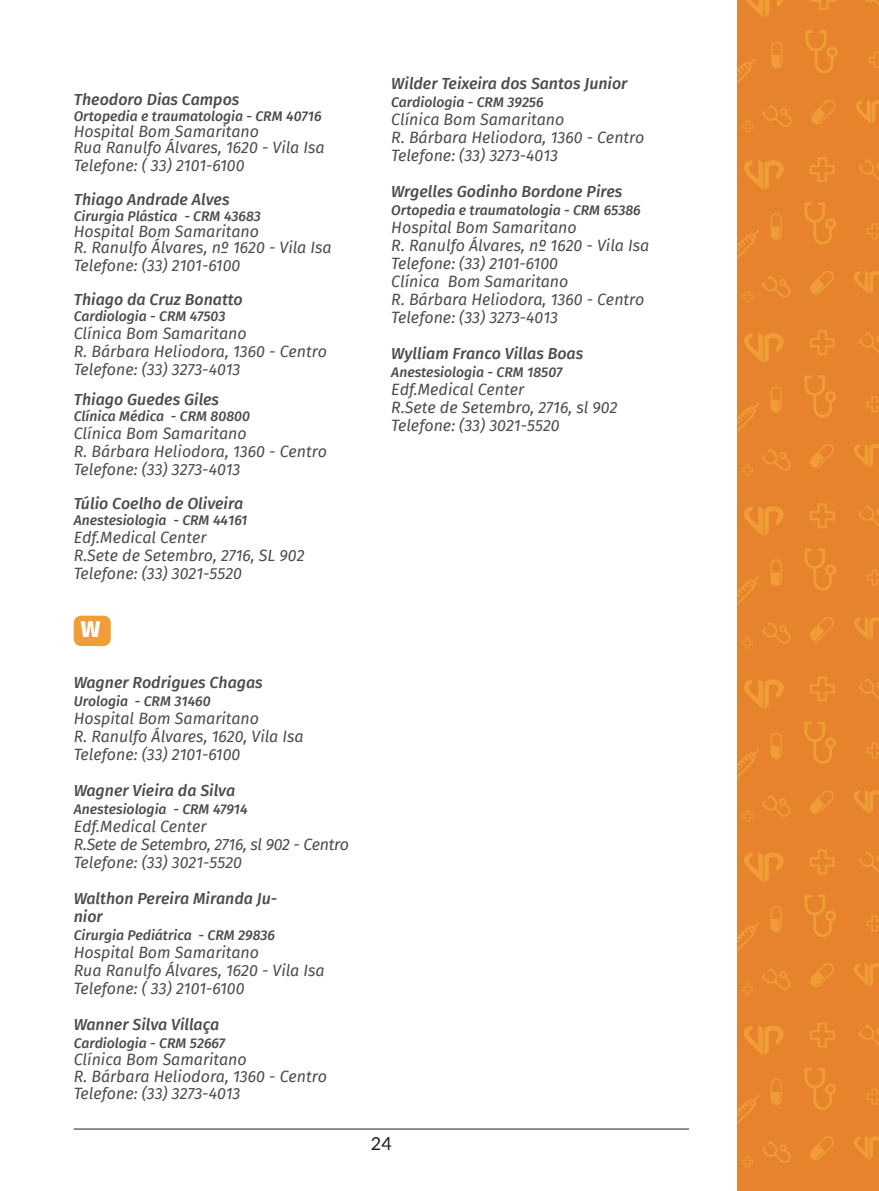
<style>
.page{position:relative;width:879px;height:1191px;background:#fff}
.page>*{position:absolute;margin:0;border:0;box-sizing:border-box;transform-origin:0 0}
.t1{font:800 23px "Fira Sans";color:#fff}
.t2{font:18px "Lato";color:#231f20}
.t3{font:italic 16px/18px "Fira Sans";color:#4b4c4d}
.t4{font:italic 500 16px/18px "Fira Sans";color:#4b4c4d}
.t5{font:italic 500 14px "Fira Sans";color:#4b4c4d}
</style>
<div class="page">
<hr style="left:74px;top:1128px;width:615px;height:1px;background:#231f20">
<div style="left:737px;top:0;width:142px;height:1191px;background:#e7832c"></div>
<svg style="left:810px;top:1023px;width:24px;height:24px"></svg>
<svg style="left:866px;top:1089px;width:13px;height:15px"></svg>
<svg style="left:742px;top:1157px;width:11px;height:10px"></svg>
<svg style="left:732px;top:1095px;width:27px;height:34px"></svg>
<svg style="left:804px;top:1068px;width:32px;height:42px"></svg>
<svg style="left:762px;top:1141px;width:29px;height:22px"></svg>
<svg style="left:858px;top:1024px;width:21px;height:21px"></svg>
<svg style="left:771px;top:1079px;width:10px;height:26px"></svg>
<svg style="left:810px;top:1136px;width:24px;height:24px"></svg>
<svg style="left:744px;top:1025px;width:40px;height:30px"></svg>
<svg style="left:854px;top:1136px;width:25px;height:23px"></svg>
<svg style="left:810px;top:849px;width:24px;height:25px"></svg>
<svg style="left:866px;top:916px;width:13px;height:15px"></svg>
<svg style="left:742px;top:983px;width:11px;height:11px"></svg>
<svg style="left:732px;top:922px;width:27px;height:34px"></svg>
<svg style="left:804px;top:895px;width:32px;height:42px"></svg>
<svg style="left:762px;top:968px;width:29px;height:22px"></svg>
<svg style="left:858px;top:851px;width:21px;height:21px"></svg>
<svg style="left:771px;top:906px;width:10px;height:26px"></svg>
<svg style="left:810px;top:963px;width:24px;height:24px"></svg>
<svg style="left:744px;top:852px;width:40px;height:30px"></svg>
<svg style="left:854px;top:963px;width:25px;height:23px"></svg>
<svg style="left:810px;top:676px;width:24px;height:25px"></svg>
<svg style="left:866px;top:742px;width:13px;height:16px"></svg>
<svg style="left:742px;top:810px;width:11px;height:11px"></svg>
<svg style="left:732px;top:749px;width:27px;height:34px"></svg>
<svg style="left:804px;top:721px;width:32px;height:43px"></svg>
<svg style="left:762px;top:795px;width:29px;height:22px"></svg>
<svg style="left:858px;top:678px;width:21px;height:21px"></svg>
<svg style="left:771px;top:732px;width:10px;height:27px"></svg>
<svg style="left:810px;top:790px;width:24px;height:24px"></svg>
<svg style="left:744px;top:679px;width:40px;height:30px"></svg>
<svg style="left:854px;top:790px;width:25px;height:23px"></svg>
<svg style="left:810px;top:503px;width:24px;height:25px"></svg>
<svg style="left:866px;top:569px;width:13px;height:16px"></svg>
<svg style="left:742px;top:637px;width:11px;height:11px"></svg>
<svg style="left:732px;top:576px;width:27px;height:34px"></svg>
<svg style="left:804px;top:548px;width:32px;height:43px"></svg>
<svg style="left:762px;top:622px;width:29px;height:21px"></svg>
<svg style="left:859px;top:505px;width:20px;height:21px"></svg>
<svg style="left:771px;top:559px;width:10px;height:27px"></svg>
<svg style="left:810px;top:617px;width:24px;height:24px"></svg>
<svg style="left:744px;top:506px;width:40px;height:30px"></svg>
<svg style="left:854px;top:617px;width:25px;height:23px"></svg>
<svg style="left:810px;top:330px;width:24px;height:25px"></svg>
<svg style="left:866px;top:396px;width:13px;height:16px"></svg>
<svg style="left:742px;top:464px;width:11px;height:11px"></svg>
<svg style="left:732px;top:403px;width:27px;height:34px"></svg>
<svg style="left:804px;top:375px;width:32px;height:43px"></svg>
<svg style="left:762px;top:449px;width:29px;height:21px"></svg>
<svg style="left:859px;top:332px;width:20px;height:21px"></svg>
<svg style="left:771px;top:386px;width:10px;height:27px"></svg>
<svg style="left:810px;top:444px;width:24px;height:24px"></svg>
<svg style="left:744px;top:333px;width:40px;height:30px"></svg>
<svg style="left:854px;top:444px;width:25px;height:23px"></svg>
<svg style="left:810px;top:157px;width:24px;height:25px"></svg>
<svg style="left:866px;top:223px;width:13px;height:16px"></svg>
<svg style="left:742px;top:291px;width:11px;height:11px"></svg>
<svg style="left:732px;top:230px;width:27px;height:34px"></svg>
<svg style="left:804px;top:202px;width:32px;height:43px"></svg>
<svg style="left:762px;top:276px;width:29px;height:21px"></svg>
<svg style="left:859px;top:159px;width:20px;height:21px"></svg>
<svg style="left:771px;top:213px;width:10px;height:27px"></svg>
<svg style="left:810px;top:271px;width:24px;height:24px"></svg>
<svg style="left:744px;top:160px;width:40px;height:30px"></svg>
<svg style="left:854px;top:271px;width:25px;height:23px"></svg>
<svg style="left:811px;top:0;width:25px;height:10px"></svg>
<svg style="left:869px;top:52px;width:10px;height:16px"></svg>
<svg style="left:742px;top:121px;width:11px;height:11px"></svg>
<svg style="left:737px;top:58px;width:19px;height:26px"></svg>
<svg style="left:806px;top:30px;width:32px;height:43px"></svg>
<svg style="left:762px;top:105px;width:30px;height:22px"></svg>
<svg style="left:865px;top:0;width:14px;height:6px"></svg>
<svg style="left:771px;top:41px;width:11px;height:27px"></svg>
<svg style="left:811px;top:100px;width:25px;height:24px"></svg>
<svg style="left:746px;top:0;width:38px;height:17px"></svg>
<svg style="left:856px;top:100px;width:23px;height:23px"></svg>
<div style="left:74px;top:615px;width:37px;height:31px;background:#f09d38;border-radius:7px"></div>
<p class="t4" style="left:74px;top:89px;width:167px">Theodoro Dias Campos</p>
<p class="t5" style="left:74px;top:105px;width:249px">Ortopedia e traumatologia - CRM 40716</p>
<p class="t3" style="left:74px;top:123px;width:252px;line-height:16px">Hospital Bom Samaritano<br>Rua Ranulfo Álvares, 1620 - Vila Isa</p>
<p class="t3" style="left:74px;top:156px;width:172px">Telefone: ( 33) 2101-6100</p>
<p class="t4" style="left:74px;top:189px;width:157px">Thiago Andrade Alves</p>
<p class="t5" style="left:74px;top:205px;width:189px">Cirurgia Plástica - CRM 43683</p>
<p class="t3" style="left:74px;top:223px;width:259px;line-height:16px">Hospital Bom Samaritano<br>R. Ranulfo Álvares, nº 1620 - Vila Isa</p>
<p class="t3" style="left:74px;top:256px;width:168px">Telefone: (33) 2101-6100</p>
<p class="t4" style="left:74px;top:289px;width:171px">Thiago da Cruz Bonatto</p>
<p class="t5" style="left:74px;top:305px;width:153px">Cardiologia - CRM 47503</p>
<p class="t3" style="left:74px;top:324px;width:255px">Clínica Bom Samaritano<br>R. Bárbara Heliodora, 1360 - Centro<br>Telefone: (33) 3273-4013</p>
<p class="t4" style="left:74px;top:389px;width:147px">Thiago Guedes Giles</p>
<p class="t5" style="left:74px;top:405px;width:178px">Clínica Médica - CRM 80800</p>
<p class="t3" style="left:74px;top:424px;width:255px">Clínica Bom Samaritano<br>R. Bárbara Heliodora, 1360 - Centro<br>Telefone: (33) 3273-4013</p>
<p class="t4" style="left:74px;top:493px;width:171px">Túlio Coelho de Oliveira</p>
<p class="t5" style="left:74px;top:509px;width:175px">Anestesiologia - CRM 44161</p>
<p class="t3" style="left:74px;top:528px;width:232px">Edf.Medical Center<br>R.Sete de Setembro, 2716, SL 902<br>Telefone: (33) 3021-5520</p>
<h1 class="t1" style="left:81px;top:609px;width:21px">W</h1>
<p class="t4" style="left:74px;top:672px;width:190px">Wagner Rodrigues Chagas</p>
<p class="t5" style="left:74px;top:690px;width:139px">Urologia - CRM 31460</p>
<p class="t3" style="left:74px;top:709px;width:231px">Hospital Bom Samaritano<br>R. Ranulfo Álvares, 1620, Vila Isa<br>Telefone: (33) 2101-6100</p>
<p class="t4" style="left:74px;top:780px;width:163px">Wagner Vieira da Silva</p>
<p class="t5" style="left:74px;top:798px;width:175px">Anestesiologia - CRM 47914</p>
<p class="t3" style="left:74px;top:817px;width:277px">Edf.Medical Center<br>R.Sete de Setembro, 2716, sl 902 - Centro<br>Telefone: (33) 3021-5520</p>
<p class="t4" style="left:74px;top:888px;width:205px">Walthon Pereira Miranda Ju&shy;nior</p>
<p class="t5" style="left:74px;top:924px;width:203px">Cirurgia Pediátrica - CRM 29836</p>
<p class="t3" style="left:74px;top:943px;width:252px">Hospital Bom Samaritano<br>Rua Ranulfo Álvares, 1620 - Vila Isa<br>Telefone: ( 33) 2101-6100</p>
<p class="t4" style="left:74px;top:1014px;width:147px">Wanner Silva Villaça</p>
<p class="t5" style="left:74px;top:1032px;width:153px">Cardiologia - CRM 52667</p>
<p class="t3" style="left:74px;top:1050px;width:255px;line-height:17px">Clínica Bom Samaritano<br>R. Bárbara Heliodora, 1360 - Centro<br>Telefone: (33) 3273-4013</p>
<p class="t4" style="left:391px;top:73px;width:238px">Wilder Teixeira dos Santos Junior</p>
<p class="t5" style="left:391px;top:91px;width:154px">Cardiologia - CRM 39256</p>
<p class="t3" style="left:391px;top:110px;width:255px">Clínica Bom Samaritano<br>R. Bárbara Heliodora, 1360 - Centro<br>Telefone: (33) 3273-4013</p>
<p class="t4" style="left:391px;top:181px;width:233px">Wrgelles Godinho Bordone Pires</p>
<p class="t5" style="left:391px;top:199px;width:251px">Ortopedia e traumatologia - CRM 65386</p>
<p class="t3" style="left:391px;top:218px;width:259px">Hospital Bom Samaritano<br>R. Ranulfo Álvares, nº 1620 - Vila Isa<br>Telefone: (33) 2101-6100<br>Clínica Bom Samaritano<br>R. Bárbara Heliodora, 1360 - Centro<br>Telefone: (33) 3273-4013</p>
<p class="t4" style="left:391px;top:343px;width:193px">Wylliam Franco Villas Boas</p>
<p class="t5" style="left:391px;top:361px;width:173px">Anestesiologia - CRM 18507</p>
<p class="t3" style="left:391px;top:380px;width:228px">Edf.Medical Center<br>R.Sete de Setembro, 2716, sl 902<br>Telefone: (33) 3021-5520</p>
<p class="t2" style="left:371px;top:1130px;width:22px">24</p>
</div>
